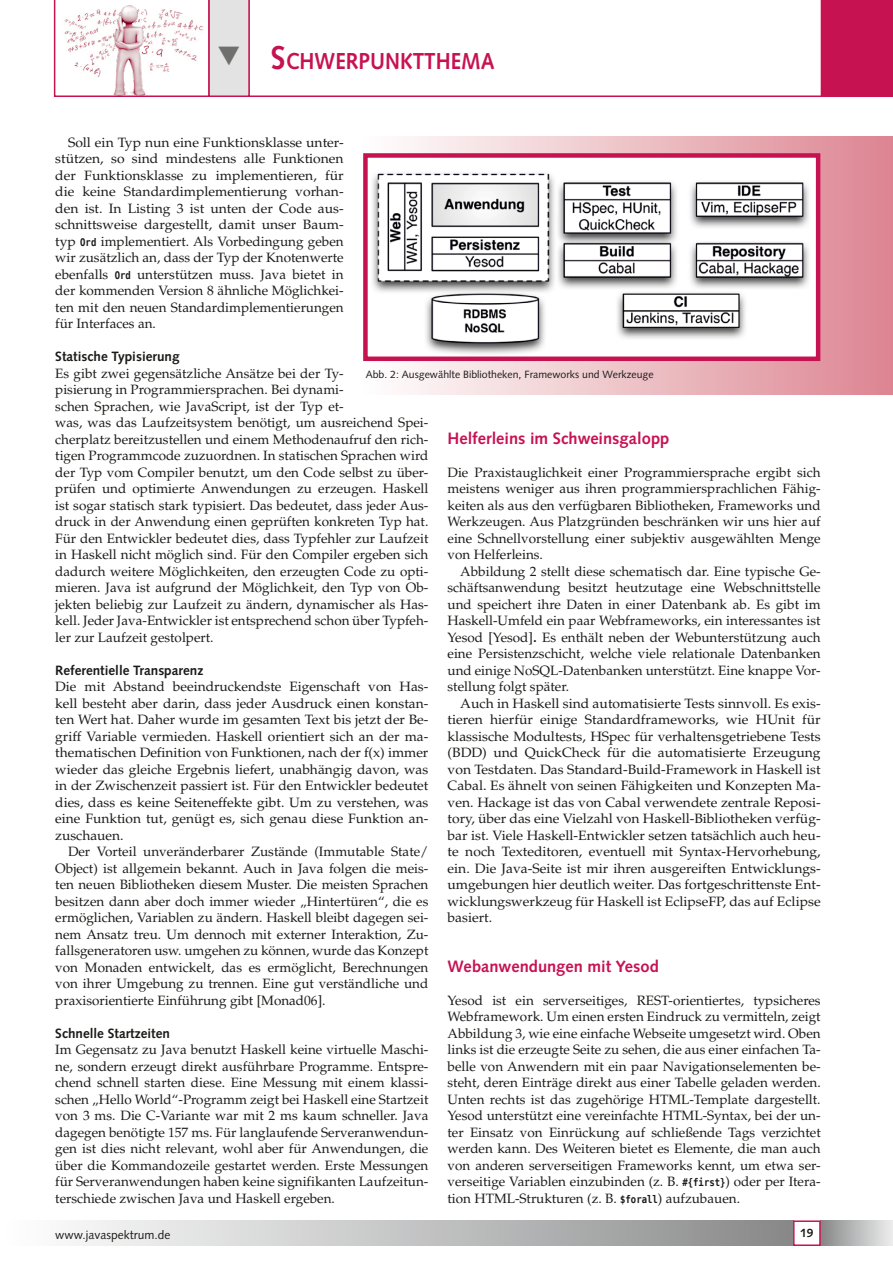
<style>
.page{position:relative;width:893px;height:1263px;background:#fff}
.page>*{position:absolute;margin:0;border:0;box-sizing:border-box;transform-origin:0 0}
.t1{font:700 23.1px "Syntax";color:#c71252;scale:.9 1}
.t2{font:700 16.5px "Syntax";color:#c71252}
.t3{font:13.5px/16.5px "Palatino";color:#1a1a18;text-align:justify}
.t4{font:700 13.5px "Syntax";color:#1a1a18}
.t5{font:12px "Syntax";color:#1a1a18}
.t6{font:700 12px "Syntax";color:#1a1a18}
.t7{font:10.5px "Syntax";color:#1a1a18}
.s1{font-size:33px}
.s2{font-family:"Bitstream Vera Sans Mono";font-weight:700;font-size:10.5px}
.s3{font-family:"Syntax";font-weight:700}
</style>
<div class="page">
<div style="left:0;top:1220px;width:793px;height:26px;background:linear-gradient(to right,#fff,#898a8a)"></div>
<div style="left:821px;top:1220px;width:72px;height:26px;background:linear-gradient(to right,#888989,#eceded)"></div>
<div style="left:793px;top:1220px;width:28px;height:26px;border:2px solid #c71252"></div>
<svg style="left:250px;top:0;width:571px;height:97px"></svg>
<div style="left:821px;top:0;width:72px;height:97px;background:#c71252"></div>
<div style="left:363px;top:136px;width:530px;height:258px;background:linear-gradient(to right,#feffff,#dd8692)"></div>
<img style="left:368px;top:158px;width:447px;height:198px">
<div style="left:363px;top:153px;width:457px;height:208px;border:4px solid #c71252"></div>
<svg style="left:54px;top:0;width:196px;height:97px"></svg>
<h1 class="t1" style="left:271px;top:48px;width:250px"><span class="s1">S</span>CHWERPUNKTTHEMA</h1>
<p class="t3" style="left:55px;top:134px;width:290px;text-indent:13px">Soll ein Typ nun eine Funktionsklasse unter&shy;stützen, so sind mindestens alle Funktionen der Funktionsklasse zu implementieren, für die keine Standardimplementierung vorhan&shy;den ist. In Listing 3 ist unten der Code aus&shy;schnittsweise dargestellt, damit unser Baum&shy;typ <span class="s2">Ord</span> implementiert. Als Vorbedingung geben wir zusätzlich an, dass der Typ der Knotenwerte ebenfalls <span class="s2">Ord</span> unterstützen muss. Java bietet in der kommenden Version 8 ähnliche Möglichkei&shy;ten mit den neuen Standardimplementierungen für Interfaces an.</p>
<p class="t4" style="left:55px;top:349px;width:126px">Statische Typisierung</p>
<p class="t3" style="left:55px;top:365px;width:375px;text-align:left">Es gibt zwei gegensätzliche Ansätze bei der Ty-<br>pisierung in Programmiersprachen. Bei dynami-<br>schen Sprachen, wie JavaScript, ist der Typ et-<br>was, was das Laufzeitsystem benötigt, um ausreichend Spei&shy;cherplatz bereitzustellen und einem Methodenaufruf den rich&shy;tigen Programmcode zuzuordnen. In statischen Sprachen wird der Typ vom Compiler benutzt, um den Code selbst zu über&shy;prüfen und optimierte Anwendungen zu erzeugen. Haskell ist sogar statisch stark typisiert. Das bedeutet, dass jeder Aus&shy;druck in der Anwendung einen geprüften konkreten Typ hat.<br>Für den Entwickler bedeutet dies, dass Typfehler zur Laufzeit in Haskell nicht möglich sind. Für den Compiler ergeben sich dadurch weitere Möglichkeiten, den erzeugten Code zu opti&shy;mieren. Java ist aufgrund der Möglichkeit, den Typ von Ob&shy;jekten beliebig zur Laufzeit zu ändern, dynamischer als Has&shy;kell. Jeder Java-Entwickler ist entsprechend schon über Typfeh&shy;ler zur Laufzeit gestolpert.</p>
<p class="t4" style="left:55px;top:662px;width:150px">Referentielle Transparenz</p>
<p class="t3" style="left:55px;top:678px;width:375px">Die mit Abstand beeindruckendste Eigenschaft von Has&shy;kell besteht aber darin, dass jeder Ausdruck einen konstan&shy;ten Wert hat. Daher wurde im gesamten Text bis jetzt der Be&shy;griff Variable vermieden. Haskell orientiert sich an der ma&shy;thematischen Definition von Funktionen, nach der f(x) immer wieder das gleiche Ergebnis liefert, unabhängig davon, was in der Zwischenzeit passiert ist. Für den Entwickler bedeutet dies, dass es keine Seiteneffekte gibt. Um zu verstehen, was eine Funktion tut, genügt es, sich genau diese Funktion an&shy;zuschauen.</p>
<p class="t3" style="left:55px;top:843px;width:375px;text-indent:13px">Der Vorteil unveränderbarer Zustände (Immutable State/ Object) ist allgemein bekannt. Auch in Java folgen die meis&shy;ten neuen Bibliotheken diesem Muster. Die meisten Sprachen besitzen dann aber doch immer wieder „Hintertüren“, die es ermöglichen, Variablen zu ändern. Haskell bleibt dagegen sei&shy;nem Ansatz treu. Um dennoch mit externer Interaktion, Zu&shy;fallsgeneratoren usw. umgehen zu können, wurde das Konzept von Monaden entwickelt, das es ermöglicht, Berechnungen von ihrer Umgebung zu trennen. Eine gut verständliche und praxisorientierte Einführung gibt [Monad06].</p>
<p class="t4" style="left:55px;top:1025px;width:116px">Schnelle Startzeiten</p>
<p class="t3" style="left:55px;top:1041px;width:375px">Im Gegensatz zu Java benutzt Haskell keine virtuelle Maschi&shy;ne, sondern erzeugt direkt ausführbare Programme. Entspre&shy;chend schnell starten diese. Eine Messung mit einem klassi&shy;schen „Hello World“-Programm zeigt bei Haskell eine Startzeit von 3 ms. Die C-Variante war mit 2 ms kaum schneller. Java dagegen benötigte 157 ms. Für langlaufende Serveranwendun&shy;gen ist dies nicht relevant, wohl aber für Anwendungen, die über die Kommandozeile gestartet werden. Erste Messungen für Serveranwendungen haben keine signifikanten Laufzeitun&shy;terschiede zwischen Java und Haskell ergeben.</p>
<p class="t7" style="left:366px;top:368px;width:289px">Abb. 2: Ausgewählte Bibliotheken, Frameworks und Werkzeuge</p>
<p class="t2" style="left:448px;top:428px;width:223px">Helferleins im Schweinsgalopp</p>
<p class="t3" style="left:448px;top:464px;width:375px">Die Praxistauglichkeit einer Programmiersprache ergibt sich meistens weniger aus ihren programmiersprachlichen Fähig&shy;keiten als aus den verfügbaren Bibliotheken, Frameworks und Werkzeugen. Aus Platzgründen beschränken wir uns hier auf eine Schnellvorstellung einer subjektiv ausgewählten Menge von Helferleins.</p>
<p class="t3" style="left:448px;top:563px;width:375px;text-indent:13px">Abbildung 2 stellt diese schematisch dar. Eine typische Ge&shy;schäftsanwendung besitzt heutzutage eine Webschnittstelle und speichert ihre Daten in einer Datenbank ab. Es gibt im Haskell-Umfeld ein paar Webframeworks, ein interessantes ist Yesod [Yesod]<span class="s3">.</span> Es enthält neben der Webunterstützung auch eine Persistenzschicht, welche viele relationale Datenbanken und einige NoSQL-Datenbanken unterstützt. Eine knappe Vor&shy;stellung folgt später.</p>
<p class="t3" style="left:448px;top:695px;width:375px;text-indent:13px">Auch in Haskell sind automatisierte Tests sinnvoll. Es exis&shy;tieren hierfür einige Standardframeworks, wie HUnit für klassische Modultests, HSpec für verhaltensgetriebene Tests (BDD) und QuickCheck für die automatisierte Erzeugung von Testdaten. Das Standard-Build-Framework in Haskell ist Cabal. Es ähnelt von seinen Fähigkeiten und Konzepten Ma&shy;ven. Hackage ist das von Cabal verwendete zentrale Reposi&shy;tory, über das eine Vielzahl von Haskell-Bibliotheken verfüg&shy;bar ist. Viele Haskell-Entwickler setzen tatsächlich auch heu&shy;te noch Texteditoren, eventuell mit Syntax-Hervorhebung, ein. Die Java-Seite ist mir ihren ausgereiften Entwicklungs&shy;umgebungen hier deutlich weiter. Das fortgeschrittenste Ent&shy;wicklungswerkzeug für Haskell ist EclipseFP, das auf Eclipse basiert.</p>
<p class="t2" style="left:448px;top:956px;width:213px">Webanwendungen mit Yesod</p>
<p class="t3" style="left:448px;top:992px;width:375px">Yesod ist ein serverseitiges, REST-orientiertes, typsicheres Webframework. Um einen ersten Eindruck zu vermitteln, zeigt Abbildung 3, wie eine einfache Webseite umgesetzt wird. Oben links ist die erzeugte Seite zu sehen, die aus einer einfachen Ta&shy;belle von Anwendern mit ein paar Navigationselementen be&shy;steht, deren Einträge direkt aus einer Tabelle geladen werden.<br>Unten rechts ist das zugehörige HTML-Template dargestellt.<br>Yesod unterstützt eine vereinfachte HTML-Syntax, bei der un&shy;ter Einsatz von Einrückung auf schließende Tags verzichtet werden kann. Des Weiteren bietet es Elemente, die man auch von anderen serverseitigen Frameworks kennt, um etwa ser&shy;verseitige Variablen einzubinden (z. B. <span class="s2">#{first}</span>) oder per Itera&shy;tion HTML-Strukturen (z. B. <span class="s2">$forall</span>) aufzubauen.</p>
<p class="t5" style="left:55px;top:1227px;width:117px">www.javaspektrum.de</p>
<p class="t6" style="left:800px;top:1226px;width:15px">19</p>
</div>
